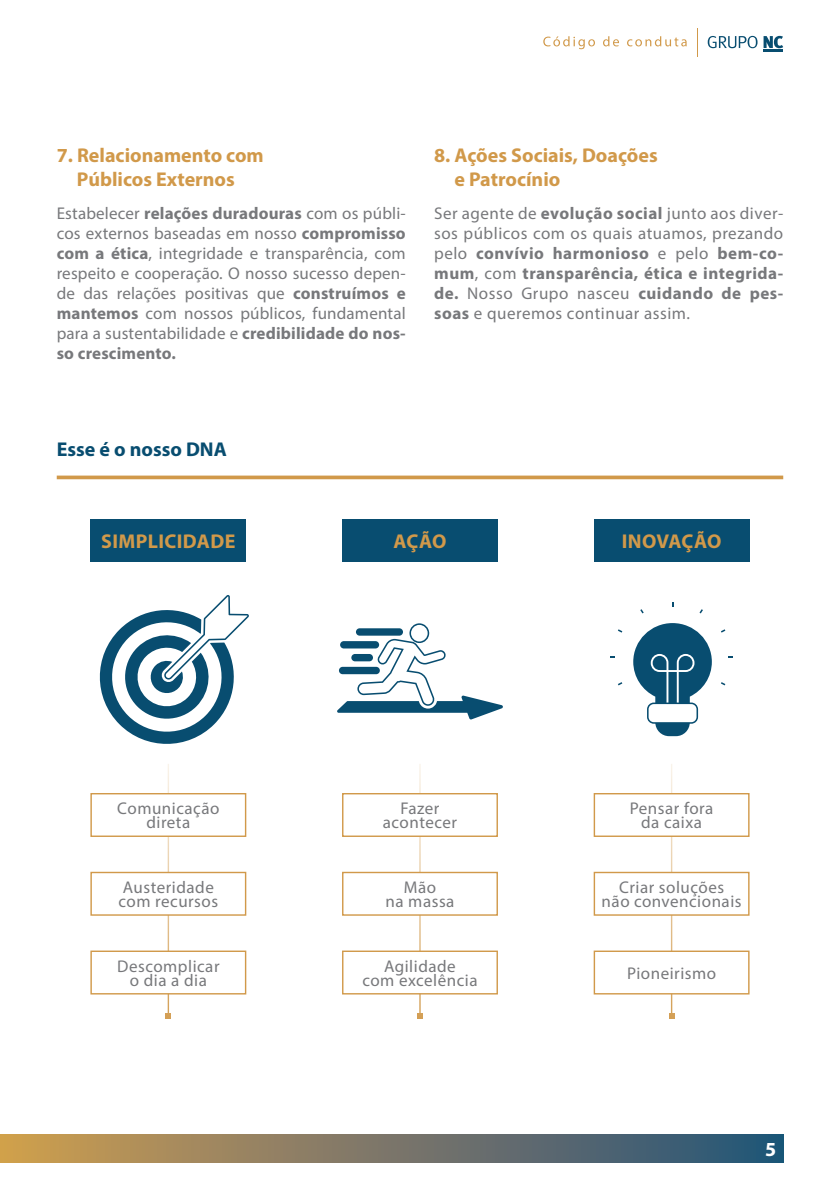
<style>
.page{position:relative;width:840px;height:1191px;background:#fff}
.page>*{position:absolute;margin:0;border:0;box-sizing:border-box;transform-origin:0 0}
.t1{font:700 20px/24px "Myriad Pro";color:#d1994a;text-align:center}
.t2{font:700 20px "Myriad Pro";color:#084d70}
.t3{font:700 20px "Myriad Pro";letter-spacing:.02em;color:#d1994a}
.t4{font:700 20px "Myriad Pro";color:#fff}
.t5{font:17px/20px "Myriad Pro";letter-spacing:.03em;color:#77787b;text-align:center}
.s1{font-weight:700}
</style>
<div class="page">
<div style="left:0;top:1134px;width:782px;height:28px;background:linear-gradient(to right,#d09c52,#24527c)"></div>
<svg style="left:543px;top:36px;width:51px;height:13px"></svg>
<svg style="left:603px;top:36px;width:15px;height:10px"></svg>
<svg style="left:627px;top:36px;width:59px;height:10px"></svg>
<hr style="left:763px;top:49px;width:19px;height:3px;background:#084d70">
<svg style="left:707px;top:36px;width:50px;height:12px"></svg>
<svg style="left:763px;top:36px;width:19px;height:12px"></svg>
<svg style="left:57px;top:475px;width:725px;height:4px;background:#d7a764"></svg>
<hr style="left:167px;top:763px;width:2px;height:252px;background:#d1994a">
<svg style="left:165px;top:1012px;width:6px;height:6px"></svg>
<div style="left:90px;top:793px;width:156px;height:44px;background:#fff;border:1px solid #d1994a"></div>
<div style="left:90px;top:871px;width:156px;height:44px;background:#fff;border:1px solid #d1994a"></div>
<div style="left:90px;top:950px;width:156px;height:44px;background:#fff;border:1px solid #d1994a"></div>
<div style="left:91px;top:519px;width:155px;height:43px;background:#084d70"></div>
<svg style="left:99px;top:595px;width:150px;height:149px"></svg>
<hr style="left:670px;top:763px;width:2px;height:252px;background:#d1994a">
<svg style="left:669px;top:1012px;width:5px;height:6px"></svg>
<div style="left:593px;top:793px;width:156px;height:44px;background:#fff;border:1px solid #d1994a"></div>
<div style="left:593px;top:871px;width:156px;height:44px;background:#fff;border:1px solid #d1994a"></div>
<div style="left:593px;top:950px;width:156px;height:44px;background:#fff;border:1px solid #d1994a"></div>
<div style="left:594px;top:519px;width:155px;height:43px;background:#084d70"></div>
<svg style="left:633px;top:623px;width:78px;height:113px"></svg>
<hr style="left:419px;top:763px;width:1px;height:252px;background:#d1994a">
<svg style="left:417px;top:1012px;width:5px;height:6px"></svg>
<div style="left:342px;top:793px;width:155px;height:44px;background:#fff;border:1px solid #d1994a"></div>
<div style="left:342px;top:871px;width:155px;height:44px;background:#fff;border:1px solid #d1994a"></div>
<div style="left:342px;top:950px;width:155px;height:44px;background:#fff;border:1px solid #d1994a"></div>
<div style="left:342px;top:519px;width:155px;height:43px;background:#084d70"></div>
<svg style="left:337px;top:623px;width:165px;height:96px"></svg>
<p class="t1" style="left:57px;top:143px;width:208px">7. Relacionamento com<br>Públicos Externos</p>
<p class="t1" style="left:454px;top:143px;width:205px;text-align:left;text-indent:-20px">8. Ações Sociais, Doações e Patrocínio</p>
<p class="t5" style="left:57px;top:203px;width:350px;text-align:justify">Estabelecer <span class="s1">relações duradouras</span> com os públi&shy;cos externos baseadas em nosso <span class="s1">compromisso com a ética</span>, integridade e transparência, com respeito e cooperação. O nosso sucesso depen&shy;de das relações positivas que <span class="s1">construímos e mantemos</span> com nossos públicos, fundamental para a sustentabilidade e <span class="s1">credibilidade do nos&shy;so crescimento.</span></p>
<p class="t5" style="left:434px;top:203px;width:350px;text-align:justify">Ser agente de <span class="s1">evolução social</span> junto aos diver&shy;sos públicos com os quais atuamos, prezando pelo <span class="s1">convívio harmonioso</span> e pelo <span class="s1">bem-co&shy;mum</span>, com <span class="s1">transparência, ética e integrida&shy;de.</span> Nosso Grupo nasceu <span class="s1">cuidando de pes&shy;soas</span> e queremos continuar assim.</p>
<p class="t2" style="left:57px;top:436px;width:171px">Esse é o nosso DNA</p>
<p class="t3" style="left:101px;top:528px;width:136px">SIMPLICIDADE</p>
<p class="t1" style="left:393px;top:528px;width:54px">AÇÃO</p>
<p class="t1" style="left:621px;top:528px;width:101px">INOVAÇÃO</p>
<p class="t5" style="left:117px;top:801px;width:104px;line-height:14px">Comunicação direta</p>
<p class="t5" style="left:382px;top:801px;width:76px;line-height:14px">Fazer acontecer</p>
<p class="t5" style="left:629px;top:801px;width:85px;line-height:14px">Pensar fora da caixa</p>
<p class="t5" style="left:118px;top:880px;width:101px;line-height:14px;text-align:left">Austeridade com recursos</p>
<p class="t5" style="left:385px;top:880px;width:70px;line-height:14px">Mão<br>na massa</p>
<p class="t5" style="left:601px;top:880px;width:141px;line-height:14px">Criar soluções<br>não convencionais</p>
<p class="t5" style="left:117px;top:959px;width:104px;line-height:14px">Descomplicar o dia a dia</p>
<p class="t5" style="left:362px;top:959px;width:117px;line-height:14px">Agilidade<br>com excelência</p>
<p class="t5" style="left:626px;top:963px;width:90px">Pioneirismo</p>
<p class="t4" style="left:764px;top:1136px;width:13px">5</p>
</div>
